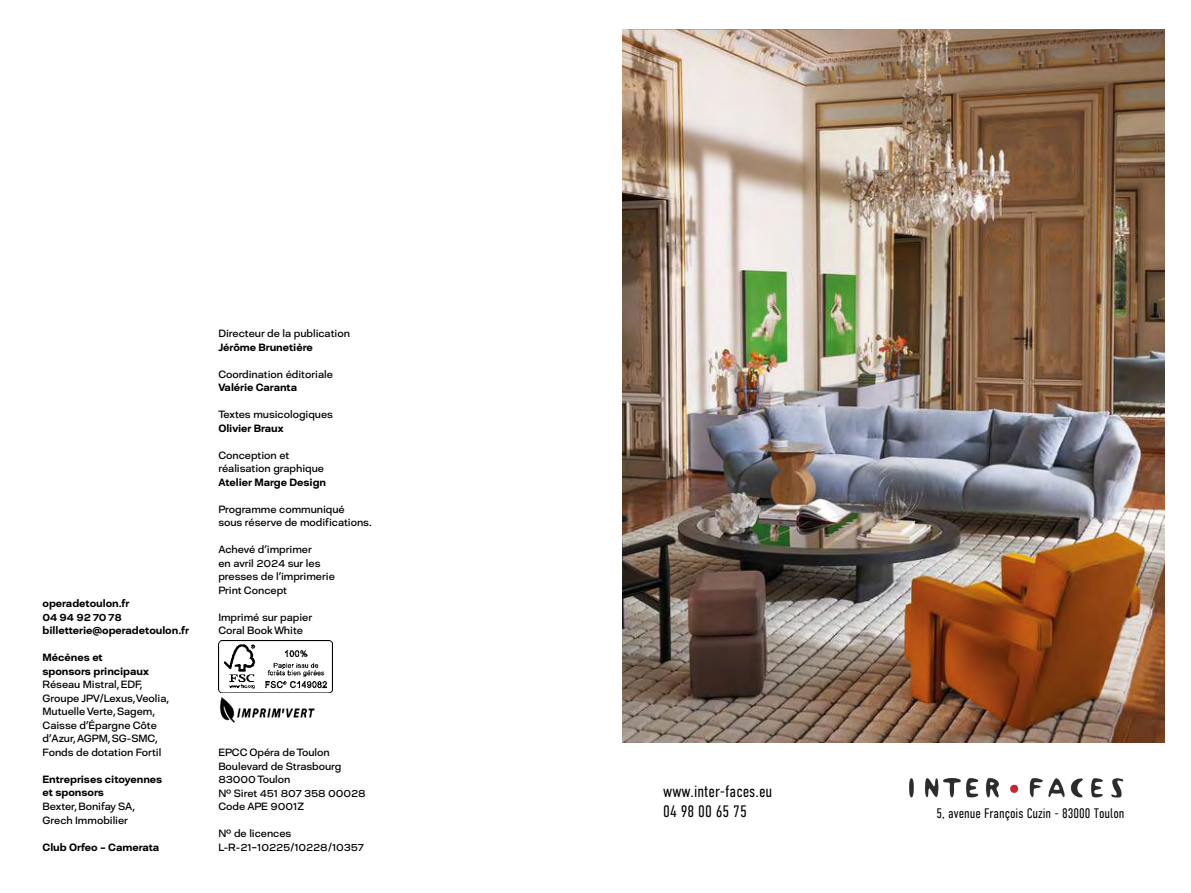
<style>
.page{position:relative;width:1191px;height:893px;background:#fff}
.page>*{position:absolute;margin:0;border:0;box-sizing:border-box;transform-origin:0 0}
.t1{font:300 16.65px/20px "DIN Condensed";color:#000}
.t2{font:300 13.8px "DIN Condensed";color:#000}
.t3{font:10.5px/13.5px "David";letter-spacing:-.005em;color:#000}
.t4{font:700 10.5px/13.5px "David";letter-spacing:-.005em;color:#000}
</style>
<div class="page">
<img style="left:218px;top:641px;width:115px;height:52px">
<img style="left:219px;top:697px;width:96px;height:26px">
<img style="left:622px;top:30px;width:542px;height:713px">
<img style="left:909px;top:778px;width:215px;height:20px">
<svg style="left:622px;top:30px;width:219px;height:1px"></svg>
<svg style="left:945px;top:30px;width:214px;height:1px"></svg>
<p class="t4" style="left:43px;top:596px;width:147px">operadetoulon.fr<br>04 94 92 70 78 billetterie@operadetoulon.fr</p>
<p class="t4" style="left:43px;top:650px;width:108px">Mécènes et sponsors principaux</p>
<p class="t3" style="left:43px;top:677px;width:128px">Réseau Mistral, EDF,<br>Groupe JPV/Lexus, Veolia,<br>Mutuelle Verte, Sagem,<br>Caisse d’Épargne Côte d’Azur, AGPM, SG-SMC,<br>Fonds de dotation Fortil</p>
<p class="t4" style="left:43px;top:772px;width:121px">Entreprises citoyennes et sponsors</p>
<p class="t3" style="left:43px;top:799px;width:94px">Bexter, Bonifay SA,<br>Grech Immobilier</p>
<p class="t4" style="left:43px;top:839px;width:118px">Club Orfeo – Camerata</p>
<p class="t3" style="left:218px;top:326px;width:133px">Directeur de la publication</p>
<p class="t4" style="left:218px;top:340px;width:96px">Jérôme Brunetière</p>
<p class="t3" style="left:218px;top:367px;width:116px">Coordination éditoriale</p>
<p class="t4" style="left:218px;top:380px;width:80px">Valérie Caranta</p>
<p class="t3" style="left:218px;top:407px;width:116px">Textes musicologiques</p>
<p class="t4" style="left:218px;top:421px;width:67px">Olivier Braux</p>
<p class="t3" style="left:218px;top:448px;width:107px">Conception et réalisation graphique</p>
<p class="t4" style="left:218px;top:475px;width:109px">Atelier Marge Design</p>
<p class="t3" style="left:218px;top:502px;width:155px">Programme communiqué<br>sous réserve de modifications.</p>
<p class="t3" style="left:218px;top:542px;width:118px">Achevé d’imprimer<br>en avril 2024 sur les presses de l’imprimerie<br>Print Concept</p>
<p class="t3" style="left:218px;top:610px;width:95px">Imprimé sur papier<br>Coral Book White</p>
<p class="t3" style="left:218px;top:745px;width:149px">EPCC Opéra de Toulon<br>Boulevard de Strasbourg<br>83000 Toulon<br>Nº Siret 451 807 358 00028<br>Code APE 9001Z</p>
<p class="t3" style="left:218px;top:826px;width:147px">Nº de licences<br>L-R-21-10225/10228/10357</p>
<h1 class="t1" style="left:663px;top:782px;width:111px">www.inter-faces.eu<br>04 98 00 65 75</h1>
<h2 class="t2" style="left:936px;top:806px;width:190px">5, avenue François Cuzin - 83000 Toulon</h2>
</div>
